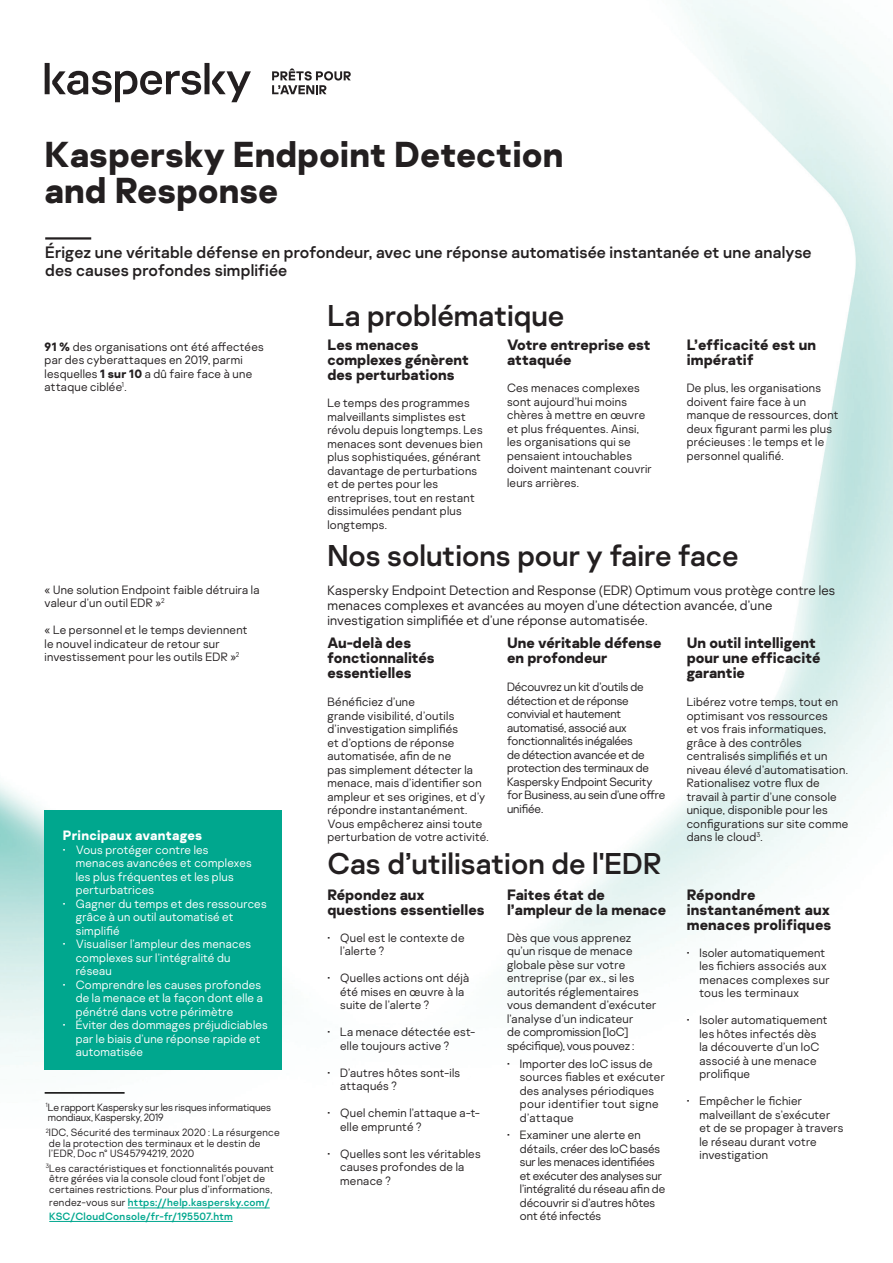
<style>
.page{position:relative;width:893px;height:1263px;background:#fff}
.page>*{position:absolute;margin:0;border:0;box-sizing:border-box;transform-origin:0 0}
.t1{font:700 36px/36px "Kaspersky Sans";color:#231f20}
.t2{font:30px "Kaspersky Sans";color:#231f20}
.t3{font:16.5px/18px "Kaspersky Sans";letter-spacing:.01em;color:#231f20}
.t4{font:700 15px/15px "Kaspersky Sans";color:#231f20}
.t5{font:300 13.5px/15px "Kaspersky Sans";letter-spacing:.015em;color:#231f20}
.t6{font:700 13.5px "Kaspersky Sans";letter-spacing:.015em;color:#fff}
.t7{font:300 12px/13.5px "Kaspersky Sans";letter-spacing:.02em;color:#231f20}
.t8{font:300 12px/13.5px "Kaspersky Sans";letter-spacing:.02em;color:#fff}
.t9{font:300 12px/13.5px "Kaspersky Sans";letter-spacing:-.01em;color:#231f20}
.t10{font:300 12px/13.5px "Kaspersky Sans";letter-spacing:-.005em;color:#231f20}
.t11{font:300 10.5px/10.5px "Kaspersky Sans";letter-spacing:.025em;color:#231f20}
.t12{font:10.5px/13.5px "Kaspersky Sans";letter-spacing:.025em;color:#00a78e}
.t13{font:300 10.5px/10.5px "Kaspersky Sans";letter-spacing:-.005em;color:#231f20}
.s1{font-weight:700}
.s2{font-weight:300;color:#231f20}
</style>
<div class="page">
<img style="left:0;top:0;width:893px;height:1221px">
<hr style="left:45px;top:237px;width:46px;height:3px;background:#231f20">
<div style="left:44px;top:810px;width:238px;height:260px;background:#00a78e"></div>
<hr style="left:128px;top:1207px;width:142px;height:1px;background:#00a78e">
<hr style="left:49px;top:1221px;width:184px;height:1px;background:#00a78e">
<hr style="left:45px;top:1092px;width:80px;height:1px;background:#000">
<svg style="left:45px;top:63px;width:206px;height:39px"></svg>
<svg style="left:272px;top:68px;width:79px;height:26px"></svg>
<h1 class="t1" style="left:45px;top:137px;width:520px">Kaspersky Endpoint Detection and Response</h1>
<h3 class="t3" style="left:45px;top:243px;width:768px">Érigez une véritable défense en profondeur, avec une réponse automatisée instantanée et une analyse des causes profondes simplifiée</h3>
<h2 class="t2" style="left:327px;top:297px;width:238px">La problématique</h2>
<p class="t7" style="left:45px;top:339px;width:221px"><span class="s1">91 %</span> des organisations ont été affectées par des cyberattaques en 2019, parmi lesquelles <span class="s1">1 sur 10</span> a dû faire face à une attaque ciblée<sup>1</sup>.</p>
<p class="t4" style="left:327px;top:338px;width:143px">Les menaces complexes génèrent des perturbations</p>
<p class="t7" style="left:327px;top:396px;width:157px">Le temps des programmes malveillants simplistes est révolu depuis longtemps. Les menaces sont devenues bien plus sophistiquées, générant davantage de perturbations et de pertes pour les entreprises, tout en restant dissimulées pendant plus longtemps.</p>
<p class="t4" style="left:507px;top:338px;width:145px">Votre entreprise est attaquée</p>
<p class="t7" style="left:507px;top:381px;width:146px">Ces menaces complexes sont aujourd’hui moins chères à mettre en œuvre et plus fréquentes. Ainsi, les organisations qui se pensaient intouchables doivent maintenant couvrir leurs arrières.</p>
<p class="t4" style="left:687px;top:338px;width:131px">L’efficacité est un impératif</p>
<p class="t7" style="left:687px;top:381px;width:153px">De plus, les organisations doivent faire face à un manque de ressources, dont deux figurant parmi les plus précieuses : le temps et le personnel qualifié.</p>
<h2 class="t2" style="left:327px;top:537px;width:413px">Nos solutions pour y faire face</h2>
<p class="t5" style="left:327px;top:583px;width:509px">Kaspersky Endpoint Detection and Response (EDR) Optimum vous protège contre les menaces complexes et avancées au moyen d’une détection avancée, d’une investigation simplifiée et d’une réponse automatisée.</p>
<p class="t7" style="left:45px;top:582px;width:216px">« Une solution Endpoint faible détruira la valeur d’un outil EDR »<sup>2</sup></p>
<p class="t7" style="left:45px;top:623px;width:204px">« Le personnel et le temps deviennent le nouvel indicateur de retour sur investissement pour les outils EDR »<sup>2</sup></p>
<p class="t4" style="left:327px;top:635px;width:109px">Au-delà des fonctionnalités essentielles</p>
<p class="t7" style="left:327px;top:695px;width:163px">Bénéficiez d’une<br>grande visibilité, d’outils d’investigation simplifiés<br>et d’options de réponse automatisée, afin de ne<br>pas simplement détecter la menace, mais d’identifier son ampleur et ses origines, et d’y répondre instantanément.<br>Vous empêcherez ainsi toute perturbation de votre activité.</p>
<p class="t4" style="left:507px;top:635px;width:156px">Une véritable défense en profondeur</p>
<p class="t9" style="left:507px;top:680px;width:160px">Découvrez un kit d’outils de détection et de réponse convivial et hautement automatisé, associé aux fonctionnalités inégalées<br>de détection avancée et de protection des terminaux de<br>Kaspersky Endpoint Security for Business, au sein d’une offre unifiée.</p>
<p class="t4" style="left:687px;top:635px;width:135px">Un outil intelligent pour une efficacité garantie</p>
<p class="t7" style="left:687px;top:695px;width:163px">Libérez votre temps, tout en optimisant vos ressources<br>et vos frais informatiques, grâce à des contrôles centralisés simplifiés et un niveau élevé d’automatisation.<br>Rationalisez votre flux de travail à partir d’une console unique, disponible pour les configurations sur site comme dans le cloud<sup>3</sup>.</p>
<p class="t6" style="left:63px;top:827px;width:141px">Principaux avantages</p>
<p class="t8" style="left:76px;top:843px;width:178px;text-indent:-13px">• Vous protéger contre les menaces avancées et complexes les plus fréquentes et les plus perturbatrices</p>
<p class="t8" style="left:76px;top:897px;width:192px;text-indent:-13px">• Gagner du temps et des ressources grâce à un outil automatisé et simplifié</p>
<p class="t8" style="left:76px;top:937px;width:177px;text-indent:-13px">• Visualiser l’ampleur des menaces complexes sur l’intégralité du réseau</p>
<p class="t8" style="left:76px;top:978px;width:188px;text-indent:-13px">• Comprendre les causes profondes de la menace et la façon dont elle a pénétré dans votre périmètre</p>
<p class="t8" style="left:76px;top:1018px;width:194px;text-indent:-13px">• Éviter des dommages préjudiciables par le biais d’une réponse rapide et automatisée</p>
<h2 class="t2" style="left:327px;top:845px;width:336px">Cas d’utilisation de l'EDR</h2>
<p class="t4" style="left:327px;top:887px;width:159px">Répondez aux questions essentielles</p>
<p class="t7" style="left:340px;top:931px;width:126px;text-indent:-13px">• Quel est le contexte de l’alerte ?</p>
<p class="t7" style="left:340px;top:971px;width:130px;text-indent:-13px">• Quelles actions ont déjà été mises en œuvre à la suite de l’alerte ?</p>
<p class="t7" style="left:340px;top:1025px;width:137px;text-indent:-13px">• La menace détectée est&shy;elle toujours active ?</p>
<p class="t7" style="left:340px;top:1066px;width:121px;text-indent:-13px">• D’autres hôtes sont-ils attaqués ?</p>
<p class="t7" style="left:340px;top:1106px;width:141px;text-indent:-13px">• Quel chemin l’attaque a-t&shy;elle emprunté ?</p>
<p class="t7" style="left:340px;top:1147px;width:142px;text-indent:-13px">• Quelles sont les véritables causes profondes de la menace ?</p>
<p class="t4" style="left:507px;top:887px;width:161px">Faites état de l’ampleur de la menace</p>
<p class="t7" style="left:507px;top:931px;width:151px">Dès que vous apprenez qu’un risque de menace globale pèse sur votre entreprise (par ex., si les autorités réglementaires vous demandent d’exécuter l’analyse d’un indicateur<br>de compromission [IoC] spécifique), vous pouvez :</p>
<p class="t7" style="left:520px;top:1057px;width:146px;text-indent:-13px">• Importer des IoC issus de sources fiables et exécuter des analyses périodiques pour identifier tout signe d’attaque</p>
<p class="t10" style="left:520px;top:1128px;width:147px;text-indent:-13px">• Examiner une alerte en détails, créer des IoC basés sur les menaces identifiées et exécuter des analyses sur l’intégralité du réseau afin de découvrir si d’autres hôtes ont été infectés</p>
<p class="t4" style="left:687px;top:887px;width:146px">Répondre instantanément aux menaces prolifiques</p>
<p class="t7" style="left:699px;top:946px;width:132px;text-indent:-13px">• Isoler automatiquement les fichiers associés aux menaces complexes sur tous les terminaux</p>
<p class="t7" style="left:699px;top:1013px;width:130px;text-indent:-13px">• Isoler automatiquement les hôtes infectés dès la découverte d’un IoC associé à une menace prolifique</p>
<p class="t7" style="left:699px;top:1094px;width:146px;text-indent:-13px">• Empêcher le fichier malveillant de s’exécuter et de se propager à travers le réseau durant votre investigation</p>
<p class="t13" style="left:46px;top:1102px;width:227px"><sup>1</sup>Le rapport Kaspersky sur les risques informatiques mondiaux, Kaspersky, 2019</p>
<p class="t11" style="left:49px;top:1127px;width:232px;text-indent:-3px"><sup>2</sup>IDC, Sécurité des terminaux 2020 : La résurgence de la protection des terminaux et le destin de l’EDR, Doc n° US45794219, 2020</p>
<p class="t11" style="left:46px;top:1163px;width:230px;text-align:center"><sup>3</sup>Les caractéristiques et fonctionnalités pouvant être gérées via la console cloud font l’objet de certaines restrictions. Pour plus d’informations,</p>
<p class="t12" style="left:49px;top:1196px;width:222px"><span class="s2">rendez-vous sur</span> https://help.kaspersky.com/<br>KSC/CloudConsole/fr-fr/195507.htm</p>
</div>
